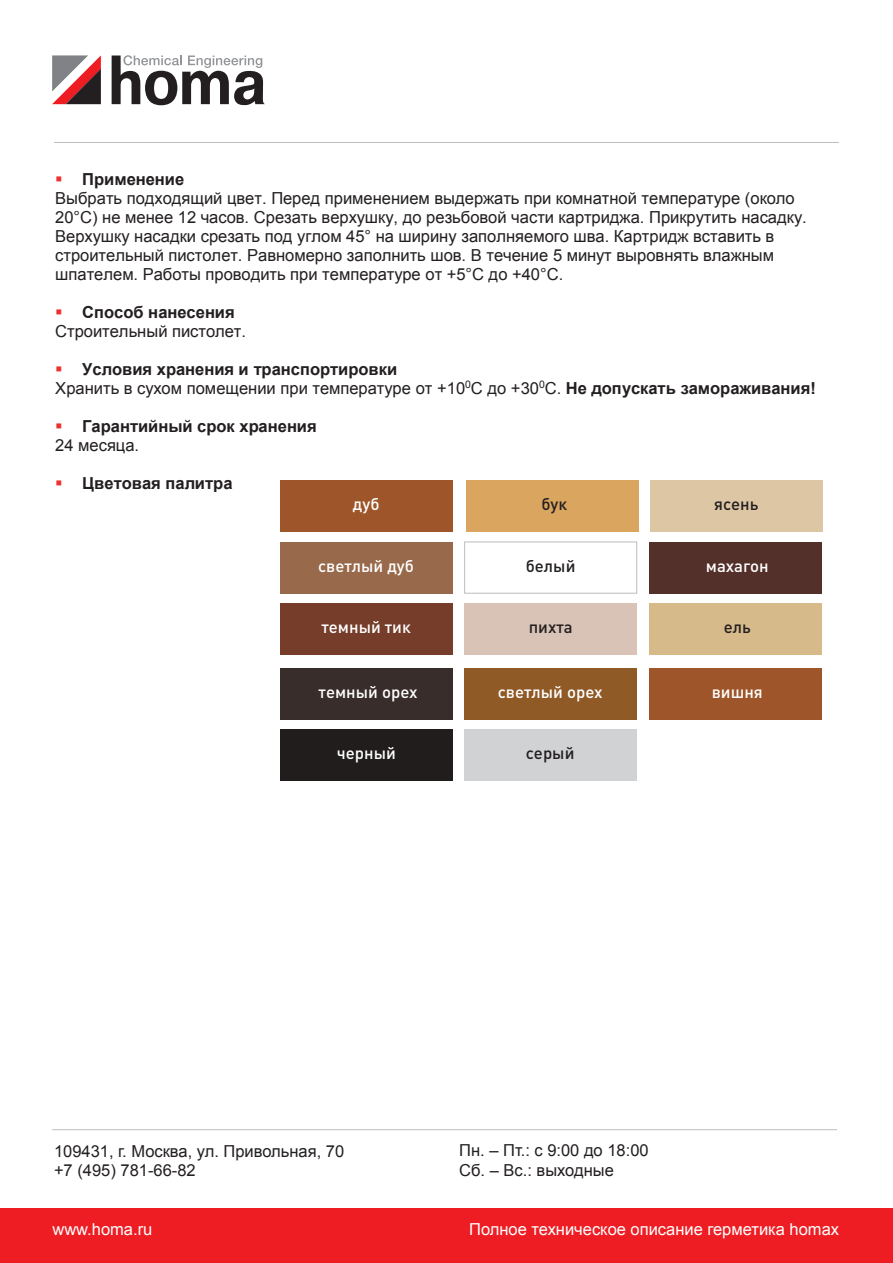
<style>
.page{position:relative;width:893px;height:1263px;background:#fff}
.page>*{position:absolute;margin:0;border:0;box-sizing:border-box;transform-origin:0 0}
.t1{font:500 16.8px "DIN Pro";color:#fff}
.t2{font:500 16.8px "DIN Pro";color:#231f20}
.t3{font:16.5px/19px "Arial";color:#231f20}
.t4{font:700 16.5px/18.9px "Arial";color:#231f20}
.t5{font:16.5px "Arial";color:#fff}
.s1{color:#ee2f2c}
.s2{font-weight:700}
.s3{font-weight:400}
</style>
<div class="page">
<svg style="left:112px;top:55px;width:153px;height:50px"></svg>
<svg style="left:52px;top:55px;width:49px;height:49px"></svg>
<div style="left:0;top:1209px;width:893px;height:54px;background:#ee1d23"></div>
<hr style="left:52px;top:1129px;width:785px;height:1px;background:#bcbdc0">
<hr style="left:54px;top:142px;width:785px;height:1px;background:#bcbdc0">
<div style="left:280px;top:480px;width:172px;height:52px;background:#9d5529"></div>
<div style="left:280px;top:730px;width:172px;height:51px;background:#201d1c"></div>
<div style="left:649px;top:542px;width:172px;height:51px;background:#53302a"></div>
<div style="left:466px;top:480px;width:172px;height:52px;background:#daa55f"></div>
<div style="left:650px;top:480px;width:172px;height:52px;background:#ddc6a4"></div>
<div style="left:649px;top:668px;width:172px;height:51px;background:#9d5529"></div>
<div style="left:280px;top:668px;width:172px;height:51px;background:#382d2b"></div>
<div style="left:464px;top:668px;width:172px;height:51px;background:#905a27"></div>
<div style="left:280px;top:542px;width:172px;height:51px;background:#986a4b"></div>
<div style="left:464px;top:542px;width:173px;height:51px;background:#fff;border:1px solid #bbbcbf"></div>
<div style="left:649px;top:604px;width:172px;height:51px;background:#d6ba8a"></div>
<div style="left:464px;top:730px;width:172px;height:51px;background:#d1d2d4"></div>
<div style="left:280px;top:604px;width:172px;height:51px;background:#763e2a"></div>
<div style="left:465px;top:604px;width:172px;height:51px;background:#d9c2b6"></div>
<p class="t3" style="left:55px;top:170px;width:753px"><span class="s1">▪</span> <span class="s2">Применение<br></span>Выбрать подходящий цвет. Перед применением выдержать при комнатной температуре (около 20°С) не менее 12 часов. Срезать верхушку, до резьбовой части картриджа. Прикрутить насадку.<br>Верхушку насадки срезать под углом 45° на ширину заполняемого шва. Картридж вставить в строительный пистолет. Равномерно заполнить шов. В течение 5 минут выровнять влажным шпателем. Работы проводить при температуре от +5°С до +40°С.</p>
<p class="t3" style="left:55px;top:303px;width:192px"><span class="s1">▪</span> <span class="s2">Способ нанесения<br></span>Строительный пистолет.</p>
<p class="t4" style="left:55px;top:360px;width:762px"><span class="s1">▪</span> Условия хранения и транспортировки<br><span class="s3">Хранить в сухом помещении при температуре от +10</span><sup>0</sup><span class="s3">С до +30</span><sup>0</sup><span class="s3">С.</span> Не допускать замораживания!</p>
<p class="t4" style="left:55px;top:417px;width:263px"><span class="s1">▪</span> Гарантийный срок хранения<br><span class="s3">24 месяца.</span></p>
<p class="t4" style="left:55px;top:474px;width:179px"><span class="s1">▪</span> Цветовая палитра</p>
<p class="t1" style="left:353px;top:493px;width:28px">дуб</p>
<p class="t2" style="left:541px;top:493px;width:27px">бук</p>
<p class="t2" style="left:714px;top:493px;width:46px">ясень</p>
<p class="t1" style="left:318px;top:554px;width:97px">светлый дуб</p>
<p class="t2" style="left:526px;top:554px;width:51px">белый</p>
<p class="t1" style="left:321px;top:616px;width:91px">темный тик</p>
<p class="t2" style="left:529px;top:616px;width:45px">пихта</p>
<p class="t1" style="left:706px;top:554px;width:65px">махагон</p>
<p class="t2" style="left:724px;top:616px;width:29px">ель</p>
<p class="t1" style="left:319px;top:680px;width:100px">темный орех</p>
<p class="t1" style="left:498px;top:680px;width:106px">светлый орех</p>
<p class="t1" style="left:712px;top:680px;width:53px">вишня</p>
<p class="t1" style="left:337px;top:742px;width:61px">черный</p>
<p class="t2" style="left:526px;top:742px;width:50px">серый</p>
<p class="t3" style="left:54px;top:1141px;width:292px;line-height:19.8px">109431, г. Москва, ул. Привольная, 70 +7 (495) 781-66-82</p>
<p class="t3" style="left:459px;top:1140px;width:191px;line-height:19.8px">Пн. – Пт.: с 9:00 до 18:00<br>Сб. – Вс.: выходные</p>
<p class="t5" style="left:52px;top:1218px;width:101px">www.homa.ru</p>
<p class="t5" style="left:469px;top:1218px;width:371px">Полное техническое описание герметика homax</p>
</div>
